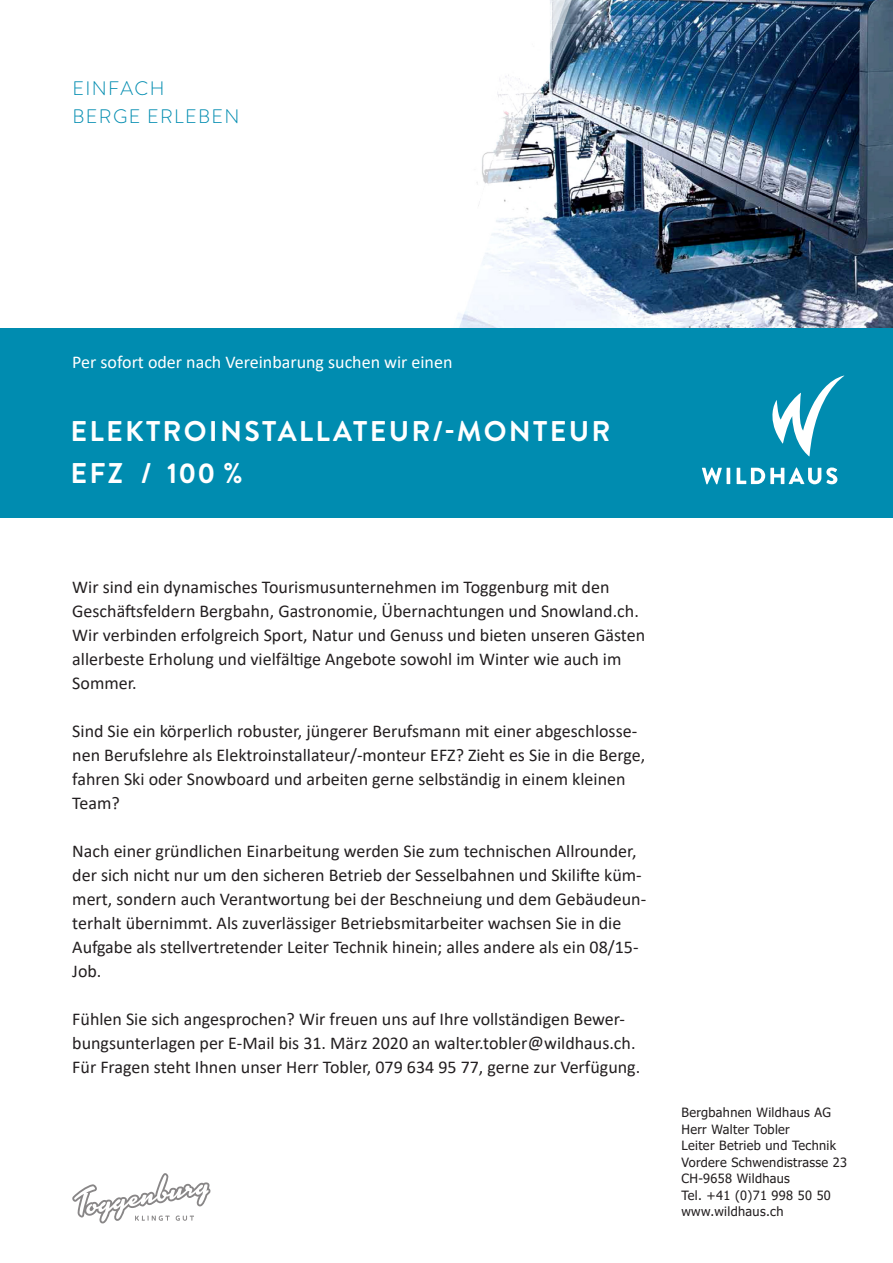
<style>
.page{position:relative;width:893px;height:1263px;background:#fff}
.page>*{position:absolute;margin:0;border:0;box-sizing:border-box;transform-origin:0 0}
.t1{font:700 28.5px "Brandon Grotesque";letter-spacing:.08em;color:#fff}
.t2{font:300 19.5px "Brandon Grotesque";letter-spacing:.07em;color:#008cb0}
.t3{font:18px/24px "Calibri";color:#231f20}
.t4{font:18px "Calibri";color:#fff}
.t5{font:12.75px "Tahoma";letter-spacing:.025em;color:#231f20}
</style>
<div class="page">
<img style="left:457px;top:0;width:436px;height:328px">
<div style="left:0;top:328px;width:893px;height:190px;background:#008cb0"></div>
<svg style="left:702px;top:376px;width:142px;height:108px"></svg>
<svg style="left:72px;top:1173px;width:138px;height:50px"></svg>
<p class="t2" style="left:72px;top:75px;width:94px">EINFACH</p>
<p class="t2" style="left:72px;top:103px;width:169px">BERGE ERLEBEN</p>
<p class="t4" style="left:72px;top:349px;width:382px">Per sofort oder nach Vereinbarung suchen wir einen</p>
<p class="t1" style="left:70px;top:412px;width:542px">ELEKTROINSTALLATEUR/-MONTEUR</p>
<p class="t1" style="left:70px;top:454px;width:174px">EFZ / 100 %</p>
<p class="t3" style="left:72px;top:574px;width:574px">Wir sind ein dynamisches Tourismusunternehmen im Toggenburg mit den Geschäftsfeldern Bergbahn, Gastronomie, Übernachtungen und Snowland.ch.<br>Wir verbinden erfolgreich Sport, Natur und Genuss und bieten unseren Gästen allerbeste Erholung und vielfältige Angebote sowohl im Winter wie auch im Sommer.</p>
<p class="t3" style="left:72px;top:718px;width:575px">Sind Sie ein körperlich robuster, jüngerer Berufsmann mit einer abgeschlosse&shy;nen Berufslehre als Elektroinstallateur/-monteur EFZ? Zieht es Sie in die Berge, fahren Ski oder Snowboard und arbeiten gerne selbständig in einem kleinen Team?</p>
<p class="t3" style="left:72px;top:838px;width:575px">Nach einer gründlichen Einarbeitung werden Sie zum technischen Allrounder, der sich nicht nur um den sicheren Betrieb der Sesselbahnen und Skilifte küm&shy;mert, sondern auch Verantwortung bei der Beschneiung und dem Gebäudeun&shy;terhalt übernimmt. Als zuverlässiger Betriebsmitarbeiter wachsen Sie in die Aufgabe als stellvertretender Leiter Technik hinein; alles andere als ein 08/15- Job.</p>
<p class="t3" style="left:72px;top:1006px;width:569px">Fühlen Sie sich angesprochen? Wir freuen uns auf Ihre vollständigen Bewer&shy;bungsunterlagen per E-Mail bis 31. März 2020 an walter.tobler@wildhaus.ch.<br>Für Fragen steht Ihnen unser Herr Tobler, 079 634 95 77, gerne zur Verfügung.</p>
<p class="t5" style="left:681px;top:1104px;width:151px">Bergbahnen Wildhaus AG</p>
<p class="t5" style="left:681px;top:1120px;width:110px">Herr Walter Tobler</p>
<p class="t5" style="left:681px;top:1137px;width:156px">Leiter Betrieb und Technik</p>
<p class="t5" style="left:681px;top:1153px;width:167px">Vordere Schwendistrasse 23</p>
<p class="t5" style="left:681px;top:1170px;width:110px">CH-9658 Wildhaus</p>
<p class="t5" style="left:681px;top:1186px;width:151px">Tel. +41 (0)71 998 50 50</p>
<p class="t5" style="left:681px;top:1203px;width:104px">www.wildhaus.ch</p>
</div>
